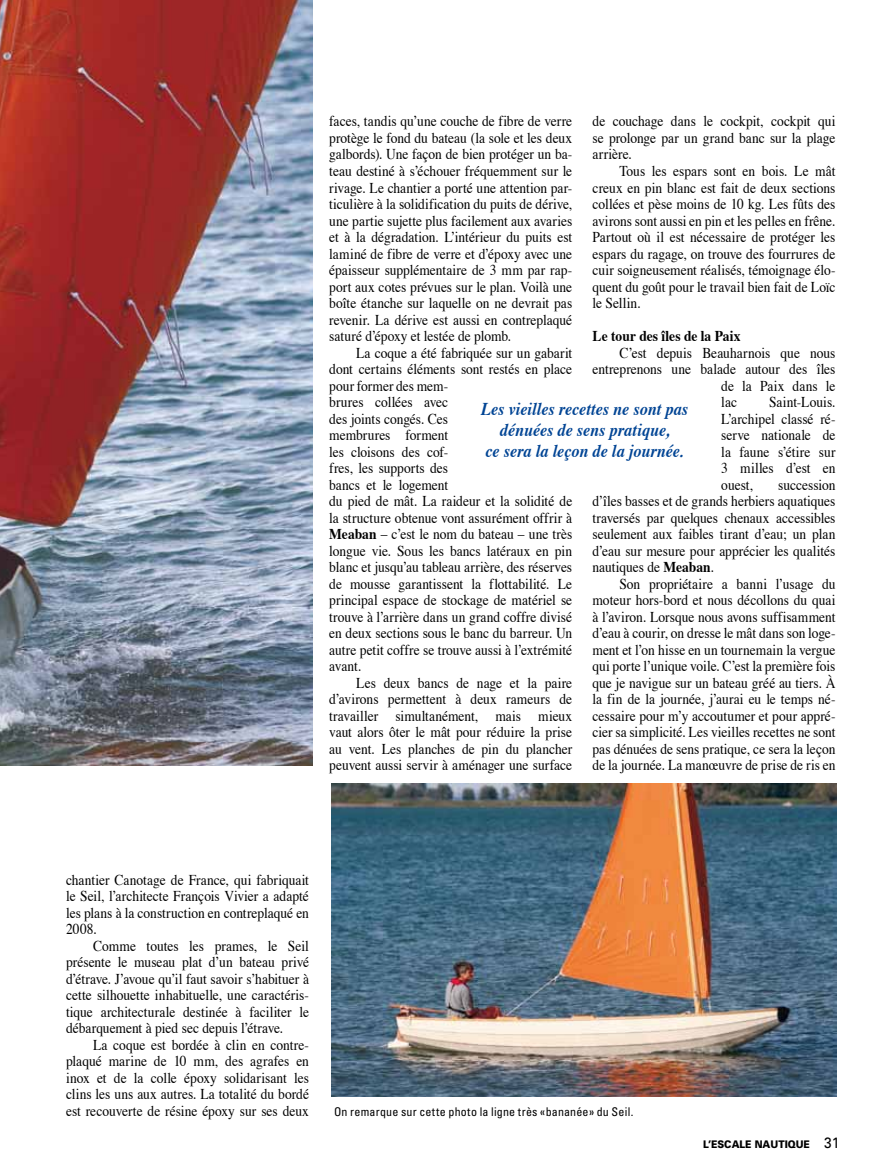
<style>
.page{position:relative;width:891px;height:1175px;background:#fff}
.page>*{position:absolute;margin:0;border:0;box-sizing:border-box;transform-origin:0 0}
.t1{font:italic 700 18px/21px "Times";color:#004494;text-align:center;scale:.9 1}
.t2{font:15px/16.5px "Times";color:#000;text-align:justify;scale:.9 1}
.t3{font:700 15px "Times";letter-spacing:.01em;color:#000;scale:.9 1}
.t4{font:condensed 12px "Univers";letter-spacing:.015em;color:#000}
.t5{font:900 10.5px "Univers";color:#000;scale:.9 1}
.s1{font-weight:700}
.s2{font-weight:400;font-size:15px}
</style>
<div class="page">
<img style="left:0;top:0;width:312px;height:765px">
<img style="left:332px;top:783px;width:505px;height:313px">
<p class="t2" style="left:593px;top:112px;width:271px">de couchage dans le cockpit, cockpit qui se prolonge par un grand banc sur la plage arrière.</p>
<p class="t2" style="left:593px;top:161px;width:272px;text-indent:27px">Tous les espars sont en bois. Le mât creux en pin blanc est fait de deux sections collées et pèse moins de 10 kg. Les fûts des avirons sont aussi en pin et les pelles en frêne.<br>Partout où il est nécessaire de protéger les espars du ragage, on trouve des fourrures de cuir soigneusement réalisés, témoignage élo&shy;quent du goût pour le travail bien fait de Loïc le Sellin.</p>
<p class="t3" style="left:593px;top:321px;width:166px">Le tour des îles de la Paix</p>
<p class="t2" style="left:620px;top:343px;width:241px">C’est depuis Beauharnois que nous</p>
<p class="t2" style="left:593px;top:359px;width:271px">entreprenons une balade autour des îles</p>
<p class="t2" style="left:721px;top:376px;width:128px">de la Paix dans le</p>
<p class="t2" style="left:721px;top:392px;width:19px">lac</p>
<p class="t2" style="left:329px;top:112px;width:272px">faces, tandis qu’une couche de fibre de verre protège le fond du bateau (la sole et les deux galbords). Une façon de bien protéger un ba&shy;teau destiné à s’échouer fréquemment sur le rivage. Le chantier a porté une attention par&shy;ticulière à la solidification du puits de dérive, une partie sujette plus facilement aux avaries et à la dégradation. L’intérieur du puits est laminé de fibre de verre et d’époxy avec une épaisseur supplémentaire de 3 mm par rap&shy;port aux cotes prévues sur le plan. Voilà une boîte étanche sur laquelle on ne devrait pas revenir. La dérive est aussi en contreplaqué saturé d’époxy et lestée de plomb.</p>
<p class="t2" style="left:329px;top:343px;width:272px;text-align:left;text-indent:27px">La coque a été fabriquée sur un gabarit dont certains éléments sont restés en place pour former des mem-<br>brures collées avec<br>des joints congés. Ces<br>membrures forment<br>les cloisons des cof-<br>fres, les supports des<br>bancs et le logement<br>du pied de mât. La raideur et la solidité de la structure obtenue vont assurément offrir à <span class="s1">Meaban</span> – c’est le nom du bateau – une très longue vie. Sous les bancs latéraux en pin blanc et jusqu’au tableau arrière, des réserves de mousse garantissent la flottabilité. Le principal espace de stockage de matériel se trouve à l’arrière dans un grand coffre divisé en deux sections sous le banc du barreur. Un autre petit coffre se trouve aussi à l’extrémité avant.</p>
<p class="t2" style="left:329px;top:673px;width:272px;text-indent:27px">Les deux bancs de nage et la paire d’avirons permettent à deux rameurs de travailler simultanément, mais mieux vaut alors ôter le mât pour réduire la prise au vent. Les planches de pin du plancher peuvent aussi servir à aménager une surface</p>
<p class="t2" style="left:721px;top:392px;width:128px;text-indent:48px">Saint-Louis.<br>L’archipel classé ré&shy;serve nationale de la faune s’étire sur 3 milles d’est en ouest,</p>
<p class="t1" style="left:481px;top:397px;width:232px">Les vieilles recettes ne sont pas dénuées de sens pratique,<br>ce sera la leçon de la journée.</p>
<p class="t2" style="left:593px;top:475px;width:272px;text-indent:186px">succession d’îles basses et de grands herbiers aquatiques traversés par quelques chenaux accessibles seulement aux faibles tirant d’eau; un plan d’eau sur mesure pour apprécier les qualités nautiques de <span class="s1">Meaban</span>.</p>
<p class="t2" style="left:593px;top:574px;width:272px;text-indent:27px">Son propriétaire a banni l’usage du moteur hors-bord et nous décollons du quai à l’aviron. Lorsque nous avons suffisamment d’eau à courir, on dresse le mât dans son loge&shy;ment et l’on hisse en un tournemain la vergue qui porte l’unique voile. C’est la première fois que je navigue sur un bateau gréé au tiers. À la fin de la journée, j’aurai eu le temps né&shy;cessaire pour m’y accoutumer et pour appré&shy;cier sa simplicité. Les vieilles recettes ne sont pas dénuées de sens pratique, ce sera la leçon de la journée. La manœuvre de prise de ris en</p>
<p class="t2" style="left:66px;top:870px;width:271px">chantier Canotage de France, qui fabriquait le Seil, l’architecte François Vivier a adapté les plans à la construction en contreplaqué en 2008.</p>
<p class="t2" style="left:66px;top:936px;width:271px;text-indent:27px">Comme toutes les prames, le Seil présente le museau plat d’un bateau privé d’étrave. J’avoue qu’il faut savoir s’habituer à cette silhouette inhabituelle, une caractéris&shy;tique architecturale destinée à faciliter le débarquement à pied sec depuis l’étrave.</p>
<p class="t2" style="left:66px;top:1035px;width:272px;text-indent:27px">La coque est bordée à clin en contre&shy;plaqué marine de 10 mm, des agrafes en inox et de la colle époxy solidarisant les clins les uns aux autres. La totalité du bordé est recouverte de résine époxy sur ses deux</p>
<p class="t4" style="left:334px;top:1104px;width:301px">On remarque sur cette photo la ligne très «bananée» du Seil.</p>
<p class="t5" style="left:703px;top:1138px;width:153px">L’ESCALE NAUTIQUE <span class="s2">31</span></p>
</div>
